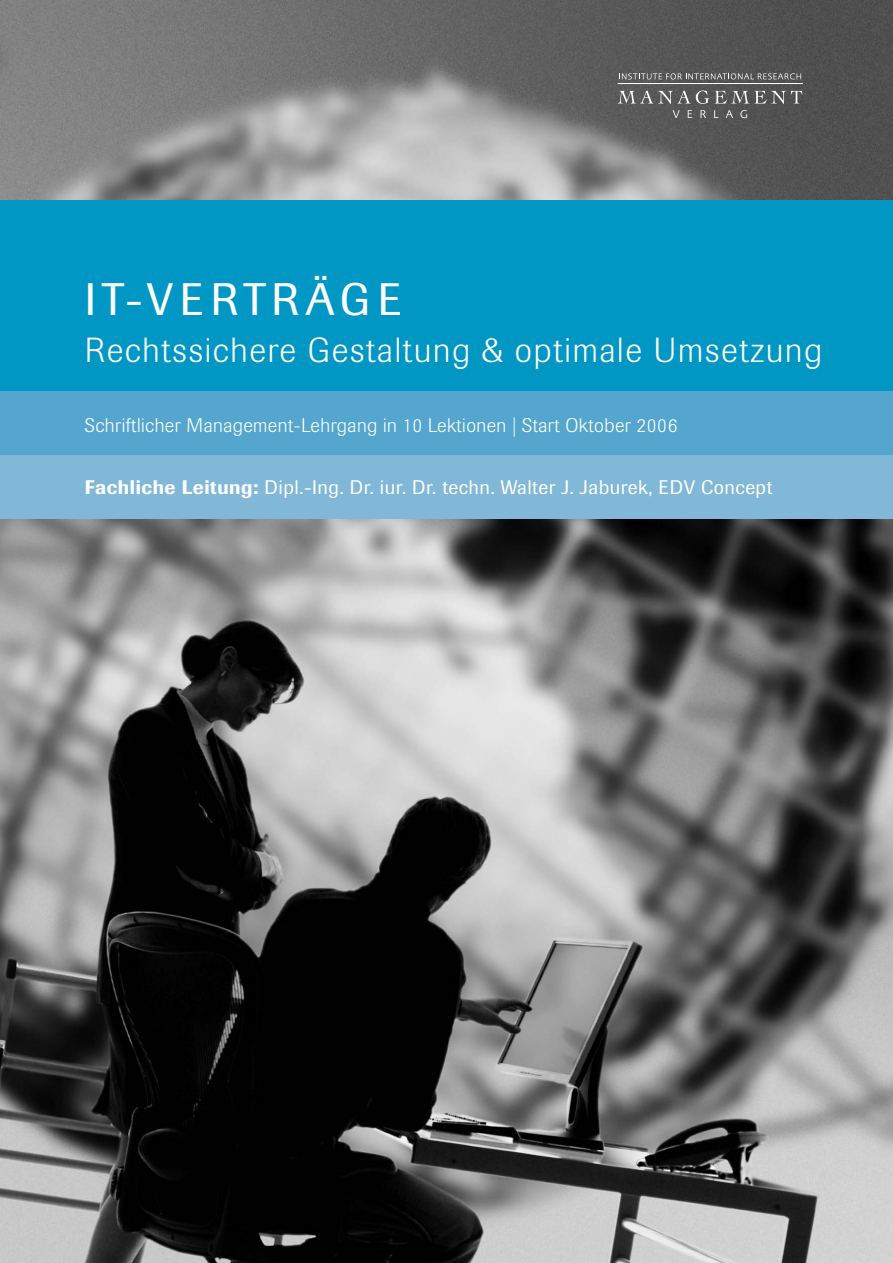
<style>
.page{position:relative;width:893px;height:1263px;background:#fff}
.page>*{position:absolute;margin:0;border:0;box-sizing:border-box;transform-origin:0 0}
.t1{font:45px "Imago";letter-spacing:.135em;color:#fff}
.t2{font:300 34.5px "Imago";letter-spacing:.05em;color:#fff}
.t3{font:19.5px "Imago";letter-spacing:.025em;color:#fff}
.t4{font:300 19.5px "Imago";letter-spacing:.025em;color:#fff}
.s1{font-weight:500}
</style>
<div class="page">
<img style="left:0;top:0;width:892px;height:1263px">
<div style="left:0;top:200px;width:892px;height:191px;background:#0097c5"></div>
<div style="left:0;top:391px;width:892px;height:64px;background:#55a6cf"></div>
<div style="left:0;top:455px;width:892px;height:64px;background:#81b8d8"></div>
<svg style="left:617px;top:91px;width:185px;height:13px;background:#757575"></svg>
<svg style="left:672px;top:110px;width:7px;height:8px"></svg>
<svg style="left:687px;top:110px;width:5px;height:8px"></svg>
<svg style="left:700px;top:110px;width:6px;height:8px"></svg>
<svg style="left:714px;top:110px;width:4px;height:8px"></svg>
<svg style="left:725px;top:110px;width:8px;height:8px"></svg>
<svg style="left:740px;top:110px;width:7px;height:8px"></svg>
<svg style="left:619px;top:73px;width:182px;height:6px"></svg>
<hr style="left:618px;top:83px;width:184px;height:1px;background:#fff">
<h1 class="t1" style="left:85px;top:283px;width:318px">IT-VERTRÄGE</h1>
<h2 class="t2" style="left:85px;top:337px;width:738px">Rechtssichere Gestaltung &amp; optimale Umsetzung</h2>
<p class="t4" style="left:85px;top:418px;width:594px">Schriftlicher Management-Lehrgang in 10 Lektionen | Start Oktober 2006</p>
<p class="t3" style="left:85px;top:480px;width:689px"><span class="s1">Fachliche Leitung:</span> Dipl.-Ing. Dr. iur. Dr. techn. Walter J. Jaburek, EDV Concept</p>
</div>
